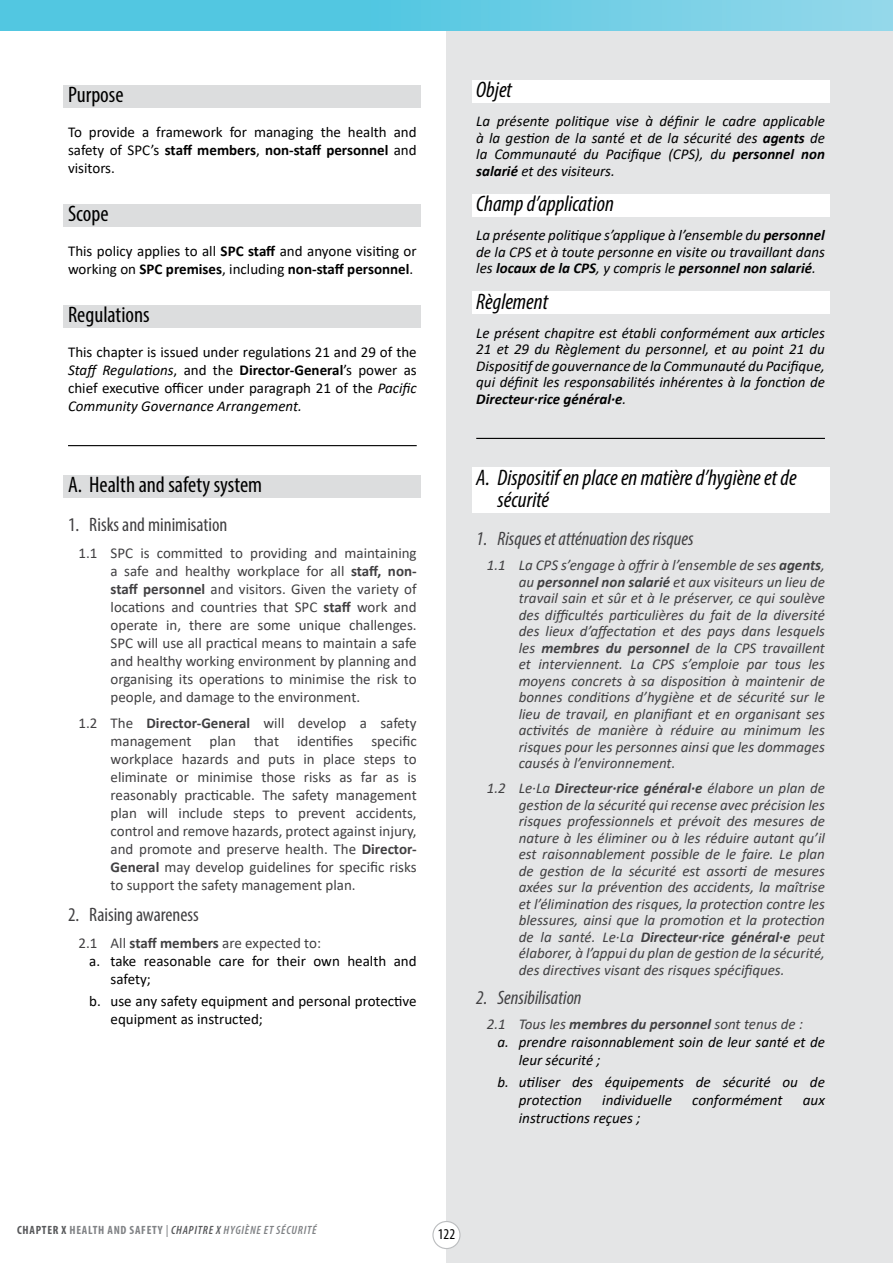
<style>
.page{position:relative;width:893px;height:1263px;background:#fff}
.page>*{position:absolute;margin:0;border:0;box-sizing:border-box;transform-origin:0 0}
.t1{font:italic condensed 22.5px/22.5px "Myriad Pro";color:#000}
.t2{font:condensed 22.5px "Myriad Pro";color:#000}
.t3{font:italic condensed 19.5px "Myriad Pro";color:#414042}
.t4{font:condensed 19.5px "Myriad Pro";color:#414042}
.t5{font:italic 15px/16.5px "Calibri";color:#414042;text-align:justify}
.t6{font:15px/18px "Calibri";color:#414042;text-align:justify}
.t7{font:italic 15px/16.5px "Calibri";color:#000;text-align:justify}
.t8{font:15px/18px "Calibri";color:#000;text-align:justify}
.t9{font:condensed 15px "Myriad Pro";color:#000}
.t10{font:italic 600 condensed 12px "Myriad Pro";letter-spacing:.06em;color:#808285}
.s1{font-weight:700}
.s2{font-style:italic}
.s3{font-weight:700;font-style:normal;color:#58595b}
.s4{font-weight:700;font-style:normal}
.s5{color:#58595b}
</style>
<div class="page">
<div style="left:446px;top:0;width:447px;height:1263px;background:#e4e5e6"></div>
<div style="left:433px;top:1221px;width:27px;height:27px;background:#fff;border-radius:50%"></div>
<div style="left:432px;top:1221px;width:29px;height:28px;border:1px solid #bcbec0;border-radius:50%"></div>
<img style="left:0;top:0;width:893px;height:30px">
<div style="left:64px;top:85px;width:357px;height:23px;background:#dcddde"></div>
<div style="left:64px;top:204px;width:357px;height:23px;background:#dcddde"></div>
<div style="left:64px;top:305px;width:357px;height:23px;background:#dcddde"></div>
<hr style="left:68px;top:445px;width:349px;height:1px;background:#000">
<div style="left:64px;top:475px;width:357px;height:23px;background:#dcddde"></div>
<div style="left:472px;top:80px;width:357px;height:23px;background:#fff"></div>
<div style="left:472px;top:194px;width:357px;height:23px;background:#fff"></div>
<div style="left:472px;top:292px;width:357px;height:22px;background:#fff"></div>
<hr style="left:476px;top:438px;width:349px;height:1px;background:#000">
<div style="left:472px;top:468px;width:357px;height:45px;background:#fff"></div>
<h1 class="t2" style="left:68px;top:81px;width:57px">Purpose</h1>
<p class="t8" style="left:68px;top:123px;width:350px">To provide a framework for managing the health and safety of SPC’s <span class="s1">staff members</span>, <span class="s1">non-staff personnel</span> and visitors.</p>
<h1 class="t2" style="left:68px;top:200px;width:42px">Scope</h1>
<p class="t8" style="left:68px;top:242px;width:350px">This policy applies to all <span class="s1">SPC staff</span> and anyone visiting or working on <span class="s1">SPC premises</span>, including <span class="s1">non-staff personnel</span>.</p>
<h1 class="t2" style="left:68px;top:301px;width:83px">Regulations</h1>
<p class="t8" style="left:68px;top:343px;width:350px">This chapter is issued under regulations 21 and 29 of the <span class="s2">Staff Regulations</span>, and the <span class="s1">Director-General</span>’s power as chief executive officer under paragraph 21 of the <span class="s2">Pacific Community Governance Arrangement.</span></p>
<h1 class="t2" style="left:68px;top:471px;width:196px">A. Health and safety system</h1>
<h2 class="t4" style="left:68px;top:513px;width:161px">1. Risks and minimisation</h2>
<p class="t6" style="left:111px;top:543px;width:308px;text-indent:-32px">1.1 SPC is committed to providing and maintaining a safe and healthy workplace for all <span class="s1">staff, non&shy;staff personnel</span> and visitors. Given the variety of locations and countries that SPC <span class="s1">staff</span> work and operate in, there are some unique challenges.<br>SPC will use all practical means to maintain a safe and healthy working environment by planning and organising its operations to minimise the risk to people, and damage to the environment.</p>
<p class="t6" style="left:111px;top:714px;width:308px;text-indent:-32px">1.2 The <span class="s1">Director-General</span> will develop a safety management plan that identifies specific workplace hazards and puts in place steps to eliminate or minimise those risks as far as is reasonably practicable. The safety management plan will include steps to prevent accidents, control and remove hazards, protect against injury, and promote and preserve health. The <span class="s1">Director-General</span> may develop guidelines for specific risks to support the safety management plan.</p>
<h2 class="t4" style="left:68px;top:903px;width:132px">2. Raising awareness</h2>
<p class="t6" style="left:79px;top:933px;width:244px">2.1 All <span class="s1">staff members</span> are expected to:</p>
<p class="t8" style="left:89px;top:951px;width:329px">a. take reasonable care for their own health and</p>
<p class="t8" style="left:111px;top:969px;width:42px">safety;</p>
<p class="t8" style="left:111px;top:991px;width:308px;text-indent:-21px">b. use any safety equipment and personal protective equipment as instructed;</p>
<h1 class="t1" style="left:476px;top:78px;width:37px">Objet</h1>
<p class="t7" style="left:476px;top:112px;width:350px">La présente politique vise à définir le cadre applicable à la gestion de la santé et de la sécurité des <span class="s1">agents</span> de la Communauté du Pacifique (CPS), du <span class="s1">personnel non salarié</span> et des visiteurs.</p>
<h1 class="t1" style="left:476px;top:192px;width:139px">Champ d’application</h1>
<p class="t7" style="left:476px;top:226px;width:350px">La présente politique s’applique à l’ensemble du <span class="s1">personnel </span>de la CPS et à toute personne en visite ou travaillant dans les <span class="s1">locaux de la CPS</span>, y compris le <span class="s1">personnel non salarié</span>.</p>
<h1 class="t1" style="left:476px;top:290px;width:73px">Règlement</h1>
<p class="t7" style="left:476px;top:324px;width:350px">Le présent chapitre est établi conformément aux articles 21 et 29 du Règlement du personnel, et au point 21 du Dispositif de gouvernance de la Communauté du Pacifique, qui définit les responsabilités inhérentes à la fonction de <span class="s1">Directeur·rice général·e</span>.</p>
<h1 class="t1" style="left:497px;top:466px;width:301px;text-indent:-21px">A. Dispositif en place en matière d’hygiène et de sécurité</h1>
<h2 class="t3" style="left:476px;top:527px;width:219px">1. Risques et atténuation des risques</h2>
<p class="t5" style="left:519px;top:556px;width:308px;text-indent:-32px">1.1 La CPS s’engage à offrir à l’ensemble de ses <span class="s1">agents</span>, au <span class="s1">personnel non salarié</span> et aux visiteurs un lieu de travail sain et sûr et à le préserver, ce qui soulève des difficultés particulières du fait de la diversité des lieux d’affectation et des pays dans lesquels les <span class="s1">membres du personnel</span> de la CPS travaillent et interviennent. La CPS s’emploie par tous les moyens concrets à sa disposition à maintenir de bonnes conditions d’hygiène et de sécurité sur le lieu de travail, en planifiant et en organisant ses activités de manière à réduire au minimum les risques pour les personnes ainsi que les dommages causés à l’environnement.</p>
<p class="t5" style="left:519px;top:779px;width:308px;text-indent:-32px">1.2 Le·La <span class="s1">Directeur·rice général·e</span> élabore un plan de gestion de la sécurité qui recense avec précision les risques professionnels et prévoit des mesures de nature à les éliminer ou à les réduire autant qu’il est raisonnablement possible de le faire. Le plan de gestion de la sécurité est assorti de mesures axées sur la prévention des accidents, la maîtrise et l’élimination des risques, la protection contre les blessures, ainsi que la promotion et la protection de la santé. Le·La <span class="s1">Directeur·rice général·e</span> peut élaborer, à l’appui du plan de gestion de la sécurité, des directives visant des risques spécifiques.</p>
<h2 class="t3" style="left:476px;top:986px;width:107px">2. Sensibilisation</h2>
<p class="t5" style="left:487px;top:1015px;width:318px">2.1 Tous les <span class="s1">membres du personnel</span> sont tenus de :</p>
<p class="t7" style="left:497px;top:1033px;width:329px">a. prendre raisonnablement soin de leur santé et de</p>
<p class="t7" style="left:519px;top:1051px;width:83px">leur sécurité ;</p>
<p class="t7" style="left:519px;top:1072px;width:308px;line-height:18px;text-indent:-21px">b. utiliser des équipements de sécurité ou de protection</p>
<p class="t7" style="left:602px;top:1091px;width:71px">individuelle</p>
<p class="t7" style="left:692px;top:1091px;width:92px">conformément</p>
<p class="t7" style="left:803px;top:1091px;width:24px">aux</p>
<p class="t7" style="left:519px;top:1109px;width:123px">instructions reçues ;</p>
<p class="t10" style="left:17px;top:1223px;width:301px"><span class="s3">CHAPTER X</span> <span class="s4">HEALTH AND SAFETY</span> | <span class="s5">CHAPITRE X</span> HYGIÈNE ET SÉCURITÉ</p>
<p class="t9" style="left:438px;top:1225px;width:19px">122</p>
</div>
